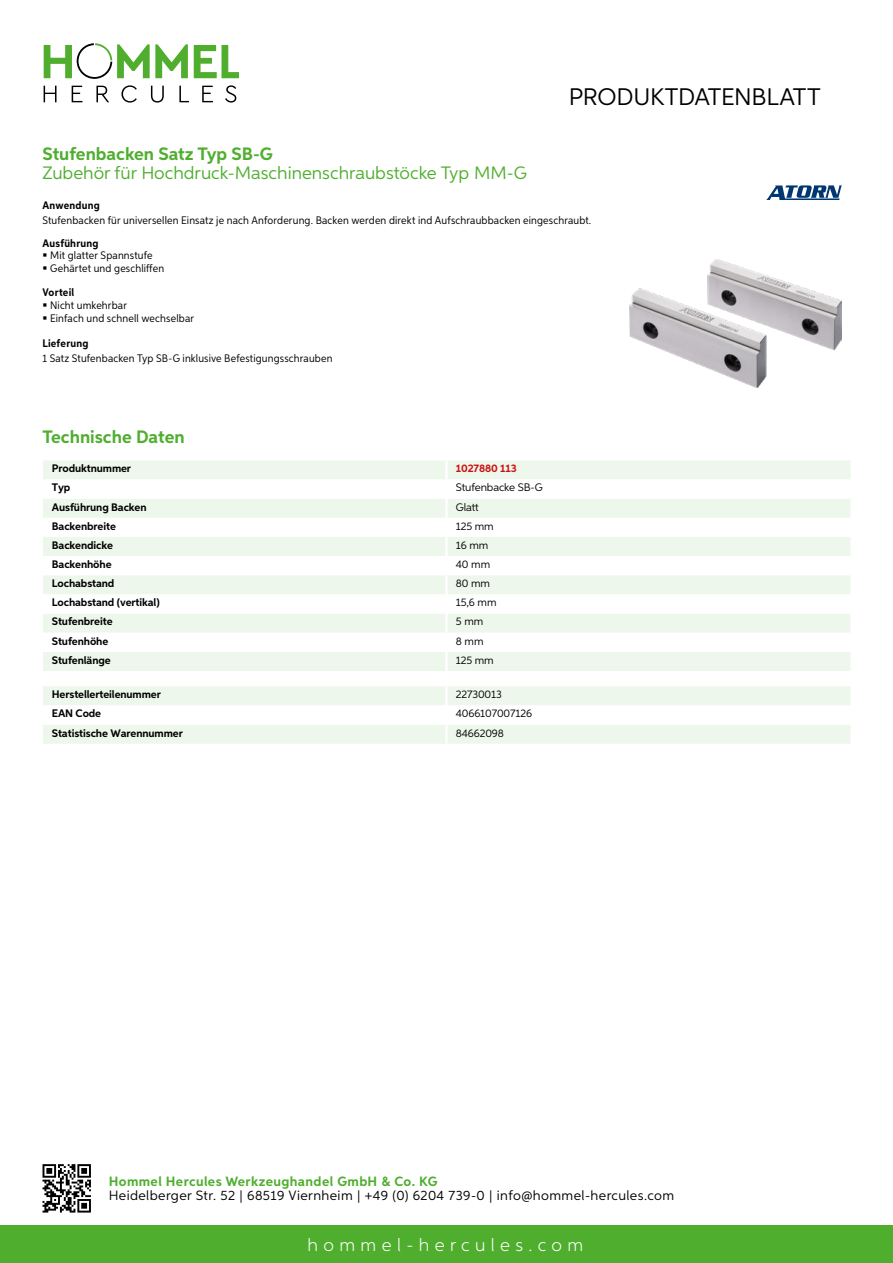
<style>
.page{position:relative;width:893px;height:1263px;background:#fff}
.page>*{position:absolute;margin:0;border:0;box-sizing:border-box;transform-origin:0 0}
.t1{font:24px "Aspira";letter-spacing:-.01em;color:#000}
.t2{font:18px "Aspira";color:#50ae2f}
.t3{font:700 18px "Aspira";color:#50ae2f}
.t4{font:300 18px "Aspira";letter-spacing:.3em;color:#fff}
.t5{font:13.5px "Aspira";letter-spacing:.03em;color:#000}
.t6{font:700 13.5px "Aspira";letter-spacing:.03em;color:#50ae2f}
.t7{font:10.95px/12.8px "Aspira Nar";letter-spacing:.015em;color:#000}
.t8{font:700 10.95px "Aspira";letter-spacing:-.01em;color:#000}
.t9{font:10.95px "Aspira";letter-spacing:-.01em;color:#000}
.t10{font:700 10.95px "Aspira Nar";letter-spacing:.02em;color:#000}
.t11{font:700 10.95px "Aspira";letter-spacing:-.01em;color:#cd1013}
</style>
<div class="page">
<div style="left:0;top:1226px;width:893px;height:37px;background:#50ae2f"></div>
<svg style="left:43px;top:1164px;width:48px;height:48px"></svg>
<svg style="left:194px;top:45px;width:45px;height:33px"></svg>
<svg style="left:44px;top:43px;width:144px;height:36px"></svg>
<svg style="left:44px;top:86px;width:13px;height:16px"></svg>
<svg style="left:72px;top:86px;width:10px;height:16px"></svg>
<svg style="left:96px;top:86px;width:13px;height:16px"></svg>
<svg style="left:121px;top:85px;width:16px;height:18px"></svg>
<svg style="left:151px;top:86px;width:13px;height:17px"></svg>
<svg style="left:179px;top:86px;width:10px;height:16px"></svg>
<svg style="left:202px;top:86px;width:11px;height:16px"></svg>
<svg style="left:225px;top:85px;width:11px;height:18px"></svg>
<div style="left:43px;top:460px;width:807px;height:211px;background:#eef7eb"></div>
<svg style="left:43px;top:480px;width:807px;height:172px"></svg>
<hr style="left:445px;top:460px;width:3px;height:20px;background:#fff">
<hr style="left:445px;top:480px;width:3px;height:19px;background:#fff">
<hr style="left:445px;top:499px;width:3px;height:19px;background:#fff">
<hr style="left:445px;top:518px;width:3px;height:19px;background:#fff">
<hr style="left:445px;top:537px;width:3px;height:19px;background:#fff">
<hr style="left:445px;top:556px;width:3px;height:19px;background:#fff">
<hr style="left:445px;top:575px;width:3px;height:19px;background:#fff">
<hr style="left:445px;top:594px;width:3px;height:19px;background:#fff">
<hr style="left:445px;top:613px;width:3px;height:20px;background:#fff">
<hr style="left:445px;top:633px;width:3px;height:19px;background:#fff">
<hr style="left:445px;top:652px;width:3px;height:19px;background:#fff">
<svg style="left:43px;top:686px;width:807px;height:58px"></svg>
<hr style="left:445px;top:725px;width:3px;height:19px;background:#fff">
<img style="left:629px;top:259px;width:213px;height:129px">
<svg style="left:766px;top:185px;width:76px;height:15px"></svg>
<h1 class="t1" style="left:569px;top:82px;width:253px">Produktdatenblatt</h1>
<h2 class="t3" style="left:43px;top:142px;width:232px">Stufenbacken Satz Typ SB-G</h2>
<h2 class="t2" style="left:43px;top:162px;width:486px">Zubehör für Hochdruck-Maschinenschraubstöcke Typ MM-G</h2>
<p class="t10" style="left:43px;top:199px;width:59px">Anwendung</p>
<p class="t7" style="left:43px;top:214px;width:550px">Stufenbacken für universellen Einsatz je nach Anforderung. Backen werden direkt ind Aufschraubbacken eingeschraubt.</p>
<p class="t10" style="left:43px;top:236px;width:58px">Ausführung</p>
<p class="t7" style="left:50px;top:249px;width:116px">Mit glatter Spannstufe<br>Gehärtet und geschliffen</p>
<p class="t10" style="left:43px;top:286px;width:33px">Vorteil</p>
<p class="t7" style="left:50px;top:299px;width:145px">Nicht umkehrbar<br>Einfach und schnell wechselbar</p>
<p class="t10" style="left:43px;top:337px;width:47px">Lieferung</p>
<p class="t7" style="left:43px;top:352px;width:292px">1 Satz Stufenbacken Typ SB-G inklusive Befestigungsschrauben</p>
<h2 class="t3" style="left:43px;top:426px;width:144px">Technische Daten</h2>
<p class="t8" style="left:52px;top:462px;width:81px">Produktnummer</p>
<p class="t11" style="left:456px;top:462px;width:62px">1027880 113</p>
<p class="t8" style="left:52px;top:481px;width:20px">Typ</p>
<p class="t9" style="left:456px;top:481px;width:88px">Stufenbacke SB-G</p>
<p class="t8" style="left:52px;top:500px;width:96px">Ausführung Backen</p>
<p class="t9" style="left:456px;top:500px;width:25px">Glatt</p>
<p class="t8" style="left:52px;top:519px;width:66px">Backenbreite</p>
<p class="t9" style="left:456px;top:519px;width:39px">125 mm</p>
<p class="t8" style="left:52px;top:538px;width:63px">Backendicke</p>
<p class="t9" style="left:456px;top:538px;width:34px">16 mm</p>
<p class="t8" style="left:52px;top:557px;width:61px">Backenhöhe</p>
<p class="t9" style="left:456px;top:558px;width:36px">40 mm</p>
<p class="t8" style="left:52px;top:577px;width:64px">Lochabstand</p>
<p class="t9" style="left:456px;top:577px;width:36px">80 mm</p>
<p class="t8" style="left:52px;top:596px;width:109px">Lochabstand (vertikal)</p>
<p class="t9" style="left:456px;top:596px;width:42px">15,6 mm</p>
<p class="t8" style="left:52px;top:615px;width:62px">Stufenbreite</p>
<p class="t9" style="left:456px;top:615px;width:29px">5 mm</p>
<p class="t8" style="left:52px;top:634px;width:58px">Stufenhöhe</p>
<p class="t9" style="left:456px;top:634px;width:29px">8 mm</p>
<p class="t8" style="left:52px;top:653px;width:60px">Stufenlänge</p>
<p class="t9" style="left:456px;top:653px;width:39px">125 mm</p>
<p class="t8" style="left:52px;top:688px;width:111px">Herstellerteilenummer</p>
<p class="t9" style="left:456px;top:688px;width:47px">22730013</p>
<p class="t8" style="left:52px;top:707px;width:51px">EAN Code</p>
<p class="t9" style="left:456px;top:707px;width:78px">4066107007126</p>
<p class="t8" style="left:52px;top:726px;width:132px">Statistische Warennummer</p>
<p class="t9" style="left:456px;top:726px;width:50px">84662098</p>
<p class="t6" style="left:109px;top:1172px;width:330px">Hommel Hercules Werkzeughandel GmbH &amp; Co. KG</p>
<p class="t5" style="left:109px;top:1187px;width:567px">Heidelberger Str. 52 | 68519 Viernheim | +49 (0) 6204 739-0 | info@hommel-hercules.com</p>
<h2 class="t4" style="left:307px;top:1234px;width:277px">hommel-hercules.com</h2>
</div>
